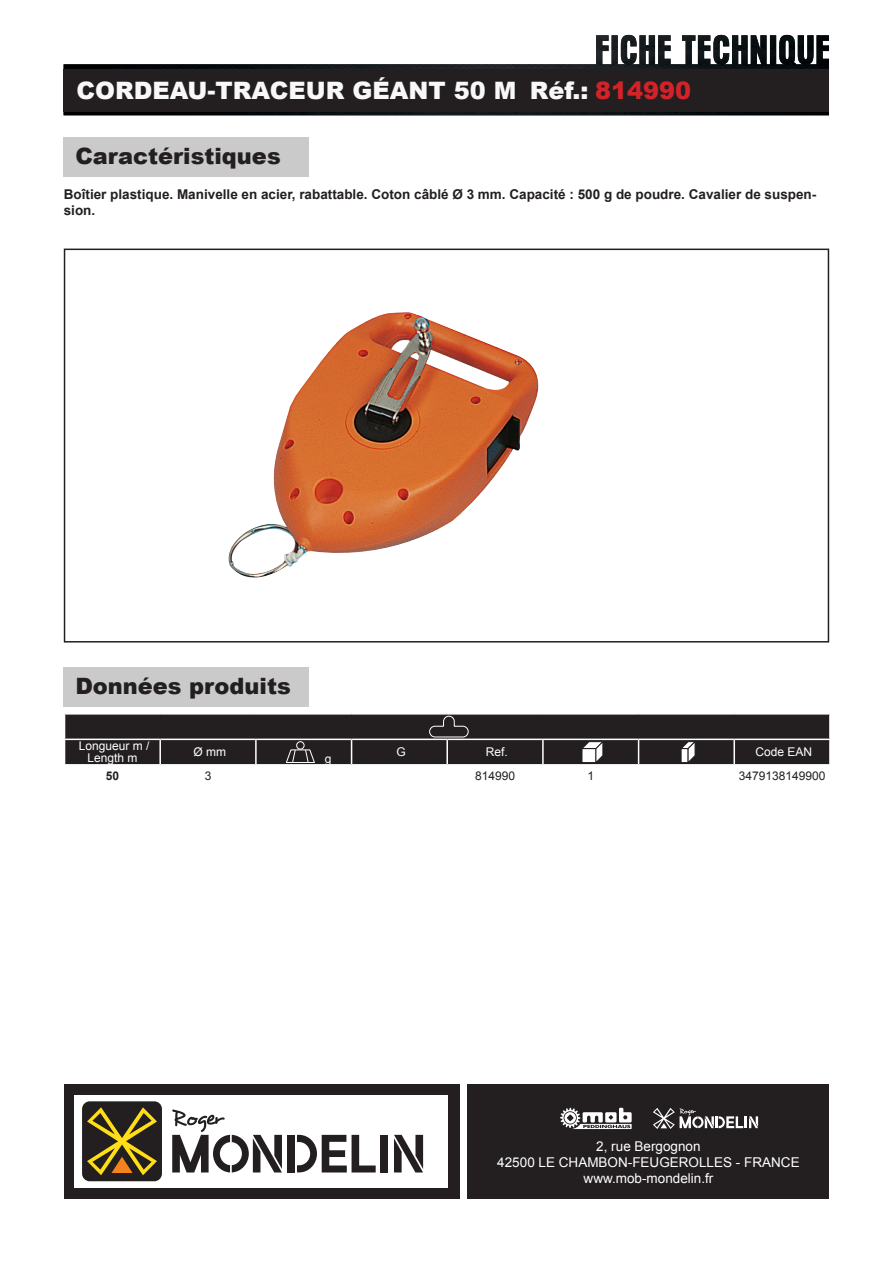
<style>
.page{position:relative;width:893px;height:1263px;background:#fff}
.page>*{position:absolute;margin:0;border:0;box-sizing:border-box;transform-origin:0 0}
.t1{font:900 24px "Arial";color:#f8f8f9}
.t2{font:900 22.5px "Arial";color:#231f20}
.t3{font:700 13.5px/16.2px "Arial";color:#231f20}
.t4{font:13.5px/16.4px "Arial";color:#fff;text-align:center}
.t5{font:12px/12px "Arial";color:#fff;text-align:center}
.t6{font:12px "Arial";color:#231f20}
.t7{font:700 12px "Arial";color:#231f20}
.s1{color:#d2232a}
</style>
<div class="page">
<img style="left:64px;top:35px;width:765px;height:80px">
<div style="left:64px;top:1084px;width:395px;height:115px;background:#231f20"></div>
<div style="left:468px;top:1084px;width:361px;height:115px;background:#231f20"></div>
<svg style="left:560px;top:1108px;width:72px;height:21px"></svg>
<svg style="left:653px;top:1108px;width:105px;height:21px"></svg>
<div style="left:64px;top:69px;width:765px;height:43px;background:#231f20"></div>
<div style="left:64px;top:137px;width:245px;height:40px;background:#cacacb"></div>
<div style="left:64px;top:249px;width:765px;height:393px;border:2px solid #231f20"></div>
<div style="left:64px;top:668px;width:245px;height:39px;background:#cacacb"></div>
<svg style="left:64px;top:714px;width:766px;height:51px;background:#353233"></svg>
<img style="left:228px;top:312px;width:311px;height:266px">
<div style="left:75px;top:1095px;width:373px;height:93px;background:#fff"></div>
<div style="left:82px;top:1101px;width:80px;height:80px;background:#231f20;border-radius:8px"></div>
<svg style="left:87px;top:1107px;width:70px;height:68px"></svg>
<div style="left:288px;top:1135px;width:7px;height:37px;background:#231f20"></div>
<div style="left:380px;top:1135px;width:8px;height:37px;background:#231f20"></div>
<svg style="left:172px;top:1109px;width:110px;height:63px"></svg>
<svg style="left:394px;top:1135px;width:29px;height:37px"></svg>
<svg style="left:297px;top:1135px;width:79px;height:37px"></svg>
<h1 class="t1" style="left:76px;top:73px;width:616px">CORDEAU-TRACEUR GÉANT 50 M Réf.: <span class="s1">814990</span></h1>
<h2 class="t2" style="left:75px;top:140px;width:207px">Caractéristiques</h2>
<p class="t3" style="left:64px;top:186px;width:754px">Boîtier plastique. Manivelle en acier, rabattable. Coton câblé Ø 3 mm. Capacité : 500 g de poudre. Cavalier de suspen&shy;sion.</p>
<h2 class="t2" style="left:75px;top:670px;width:217px">Données produits</h2>
<p class="t5" style="left:79px;top:740px;width:72px">Longueur m /<br>Length m</p>
<p class="t5" style="left:193px;top:746px;width:34px">Ø mm</p>
<p class="t5" style="left:325px;top:753px;width:8px">g</p>
<p class="t5" style="left:396px;top:746px;width:11px">G</p>
<p class="t5" style="left:486px;top:746px;width:24px">Ref.</p>
<p class="t5" style="left:755px;top:746px;width:58px">Code EAN</p>
<p class="t7" style="left:106px;top:767px;width:15px">50</p>
<p class="t6" style="left:205px;top:767px;width:8px">3</p>
<p class="t6" style="left:475px;top:767px;width:42px">814990</p>
<p class="t6" style="left:587px;top:767px;width:8px">1</p>
<p class="t6" style="left:739px;top:767px;width:88px">3479138149900</p>
<p class="t4" style="left:497px;top:1138px;width:304px">2, rue Bergognon<br>42500 LE CHAMBON-FEUGEROLLES - FRANCE www.mob-mondelin.fr</p>
</div>
